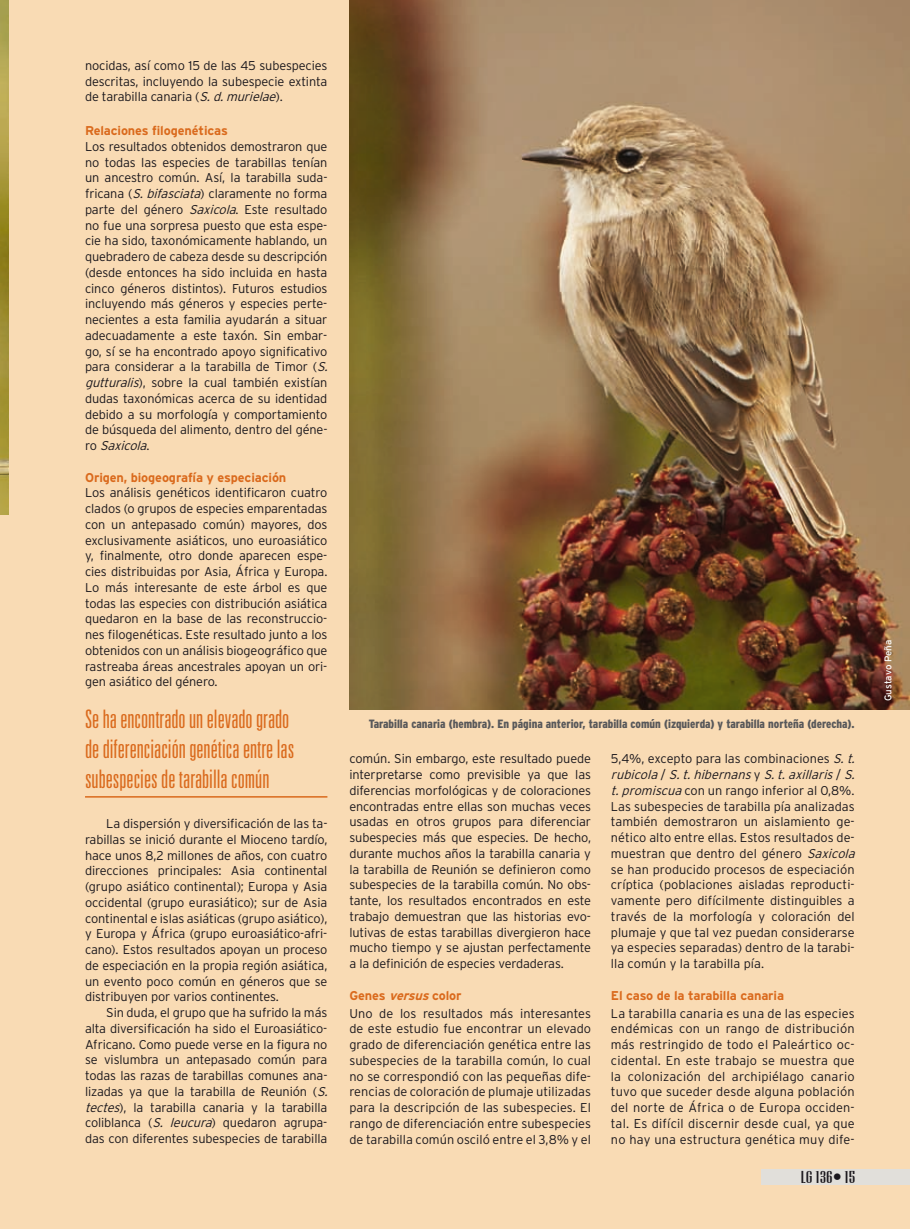
<style>
.page{position:relative;width:910px;height:1229px;background:#f9dbb4}
.page>*{position:absolute;margin:0;border:0;box-sizing:border-box;transform-origin:0 0}
.t1{font:300 ultra-condensed 25.5px/30px "Univers";color:#da6a1d}
.t2{font:18px "Cg Radiant Bd Ex Cd";color:#1a171c}
.t3{font:300 12.75px/15.8px "Interstate";letter-spacing:-.01em;color:#1a171c;text-align:justify}
.t4{font:700 12.75px "Interstate";letter-spacing:-.01em;color:#da6a1d}
.t5{font:900 condensed 12px "Interstate";color:#58585a}
.t6{font:9.75px "Interstate";letter-spacing:-.01em;color:#fff}
.s1{font-style:italic}
.s2{font-weight:700;color:#da6a1d}
.s3{font-weight:700;font-style:italic;color:#da6a1d}
</style>
<div class="page">
<div style="left:761px;top:1169px;width:149px;height:16px;background:#e1dfda"></div>
<img style="left:0;top:0;width:9px;height:514px">
<img style="left:349px;top:0;width:561px;height:709px">
<hr style="left:85px;top:796px;width:242px;height:2px;background:#da6a1d">
<p class="t3" style="left:85px;top:57px;width:244px">nocidas, así como 15 de las 45 subespecies descritas, incluyendo la subespecie extinta de tarabilla canaria (<span class="s1">S.d.murielae</span>).</p>
<p class="t4" style="left:85px;top:123px;width:144px">Relaciones filogenéticas</p>
<p class="t3" style="left:85px;top:138px;width:248px;text-align:left">Los resultados obtenidos demostraron que no todas las especies de tarabillas tenían un ancestro común. Así, la tarabilla suda&shy;fricana (<span class="s1">S.bifasciata</span>) claramente no forma parte del género <span class="s1">Saxicola</span>. Este resultado no fue una sorpresa puesto que esta espe&shy;cie ha sido, taxonómicamente hablando, un quebradero de cabeza desde su descripción (desde entonces ha sido incluida en hasta cinco géneros distintos). Futuros estudios incluyendo más géneros y especies perte&shy;necientes a esta familia ayudarán a situar adecuadamente a este taxón. Sin embar&shy;go, sí se ha encontrado apoyo significativo para considerar a la tarabilla de Timor (<span class="s1">S. gutturalis</span>), sobre la cual también existían dudas taxonómicas acerca de su identidad debido a su morfología y comportamiento de búsqueda del alimento, dentro del géne&shy;r o <span class="s1">Saxicola</span>.</p>
<p class="t4" style="left:85px;top:470px;width:203px">Origen, biogeografía y especiación</p>
<p class="t3" style="left:85px;top:485px;width:244px">Los análisis genéticos identificaron cuatro clados (o grupos de especies emparentadas con un antepasado común) mayores, dos exclusivamente asiáticos, uno euroasiático y, finalmente, otro donde aparecen espe&shy;cies distribuidas por Asia, África y Europa.<br>Lo más interesante de este árbol es que todas las especies con distribución asiática quedaron en la base de las reconstruccio&shy;nes filogenéticas. Este resultado junto a los obtenidos con un análisis biogeográfico que rastreaba áreas ancestrales apoyan un ori&shy;gen asiático del género.</p>
<h1 class="t1" style="left:85px;top:703px;width:206px">Se ha encontrado un elevado grado</h1>
<p class="t5" style="left:369px;top:717px;width:487px">Tarabilla canaria (hembra). En página anterior, tarabilla común (izquierda) y tarabilla norteña (derecha).</p>
<h1 class="t1" style="left:85px;top:733px;width:211px">de diferenciación genética entre las subespecies de tarabilla común</h1>
<p class="t3" style="left:349px;top:751px;width:243px">común. Sin embargo, este resultado puede interpretarse como previsible ya que las diferencias morfológicas y de coloraciones encontradas entre ellas son muchas veces usadas en otros grupos para diferenciar subespecies más que especies. De hecho, durante muchos años la tarabilla canaria y la tarabilla de Reunión se definieron como subespecies de la tarabilla común. No obs&shy;tante, los resultados encontrados en este trabajo demuestran que las historias evo&shy;lutivas de estas tarabillas divergieron hace mucho tiempo y se ajustan perfectamente a la definición de especies verdaderas.</p>
<p class="t3" style="left:349px;top:986px;width:243px;line-height:17.9px"><span class="s2">Genes</span> <span class="s3">versus</span><span class="s2">color<br></span>Uno de los resultados más interesantes</p>
<p class="t3" style="left:349px;top:1021px;width:243px">de este estudio fue encontrar un elevado grado de diferenciación genética entre las subespecies de la tarabilla común, lo cual no se correspondió con las pequeñas dife&shy;rencias de coloración de plumaje utilizadas para la descripción de las subespecies. El rango de diferenciación entre subespecies de tarabilla común osciló entre el 3,8% y el</p>
<p class="t3" style="left:611px;top:751px;width:249px;text-align:left">5,4%, excepto para las combinaciones <span class="s1">S.t. rubicola</span>/ <span class="s1">S.t.hibernans</span>y <span class="s1">S.t.axillaris</span>/ <span class="s1">S. t.promiscua</span>con un rango inferior al 0,8%.<br>Las subespecies de tarabilla pía analizadas también demostraron un aislamiento ge&shy;nético alto entre ellas. Estos resultados de&shy;muestran que dentro del género <span class="s1">Saxicola </span>se han producido procesos de especiación críptica (poblaciones aisladas reproducti&shy;vamente pero difícilmente distinguibles a través de la morfología y coloración del plumaje y que tal vez puedan considerarse ya especies separadas) dentro de la tarabi&shy;lla común y la tarabilla pía.</p>
<p class="t4" style="left:611px;top:988px;width:175px">El caso de la tarabilla canaria</p>
<p class="t3" style="left:611px;top:1005px;width:245px">La tarabilla canaria es una de las especies endémicas con un rango de distribución más restringido de todo el Paleártico oc&shy;cidental. En este trabajo se muestra que la colonización del archipiélago canario tuvo que suceder desde alguna población del norte de África o de Europa occiden&shy;tal. Es difícil discernir desde cual, ya que no hay una estructura genética muy dife-</p>
<p class="t3" style="left:85px;top:816px;width:244px;text-indent:21px">La dispersión y diversificación de las ta&shy;rabillas se inició durante el Mioceno tardío, hace unos 8,2 millones de años, con cuatro direcciones principales: Asia continental (grupo asiático continental); Europa y Asia occidental (grupo eurasiático); sur de Asia continental e islas asiáticas (grupo asiático), y Europa y África (grupo euroasiático-afri&shy;cano). Estos resultados apoyan un proceso de especiación en la propia región asiática, un evento poco común en géneros que se distribuyen por varios continentes.</p>
<p class="t3" style="left:85px;top:1004px;width:248px;text-align:left;text-indent:21px">Sin duda, el grupo que ha sufrido la más alta diversificación ha sido el Euroasiático-Africano. Como puede verse en la figura no se vislumbra un antepasado común para todas las razas de tarabillas comunes ana&shy;lizadas ya que la tarabilla de Reunión (<span class="s1">S. tectes</span>), la tarabilla canaria y la tarabilla coliblanca (<span class="s1">S. leucura</span>) quedaron agrupa&shy;das con diferentes subespecies de tarabilla</p>
<h2 class="t2" style="left:801px;top:1168px;width:56px">LG 136• 15</h2>
<p class="t6" style="left:882px;top:701px;width:63px;rotate:-90deg">Gustavo Peña</p>
</div>
